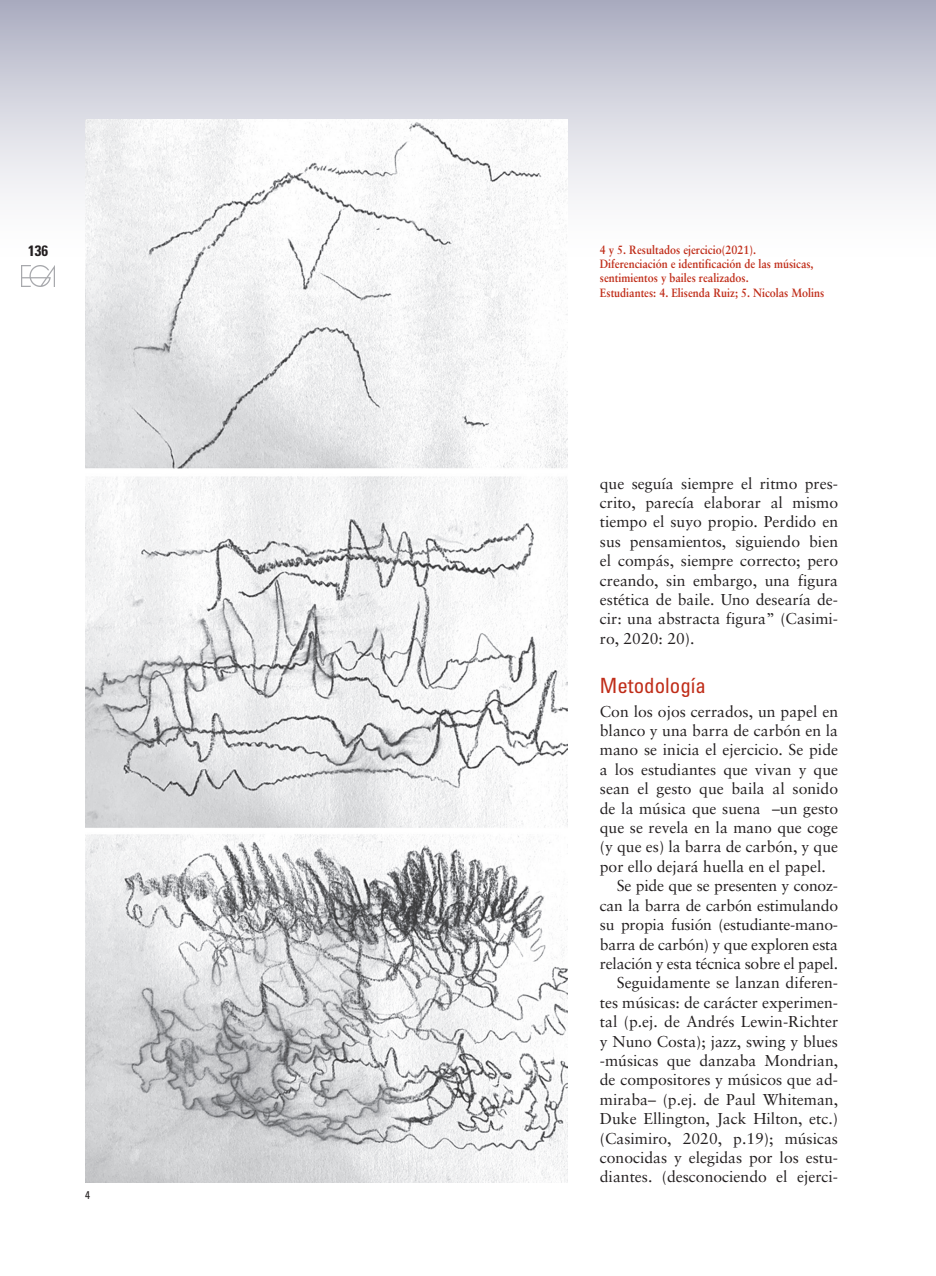
<style>
.page{position:relative;width:936px;height:1276px;background:#fff}
.page>*{position:absolute;margin:0;border:0;box-sizing:border-box;transform-origin:0 0}
.TITULAR_1_CAST{font:condensed 21px "Univers";color:#c02d19}
.Body_Text{font:15.75px/19.4px "Sabon";color:#231f20;text-align:justify}
.t1{font:700 condensed 15px "Univers";color:#231f20}
.t2{font:700 12px/14.2px "Sabon";color:#c02d19;scale:.9 1}
.PIES_DE_FOTO_INGLES{font:condensed 11.25px "Univers";color:#231f20}
</style>
<div class="page">
<div style="left:0;top:0;width:935px;height:259px;background:linear-gradient(to bottom,#b0b1c4,#fff)"></div>
<img style="left:85px;top:119px;width:482px;height:1063px">
<img style="left:22px;top:265px;width:33px;height:21px">
<p class="t1" style="left:28px;top:242px;width:21px">136</p>
<p class="PIES_DE_FOTO_INGLES" style="left:85px;top:1187px;width:6px">4</p>
<p class="t2" style="left:600px;top:242px;width:251px">4 y 5. Resultados ejercicio(2021).<br>Diferenciación e identificación de las músicas, sentimientos y bailes realizados.<br>Estudiantes: 4. Elisenda Ruiz; 5. Nicolas Molins</p>
<p class="Body_Text" style="left:600px;top:473px;width:240px">que seguía siempre el ritmo pres&shy;crito, parecía elaborar al mismo tiempo el suyo propio. Perdido en sus pensamientos, siguiendo bien el compás, siempre correcto; pero creando, sin embargo, una figura estética de baile. Uno desearía de&shy;cir: una abstracta figura” (Casimi&shy;ro, 2020: 20).</p>
<p class="TITULAR_1_CAST" style="left:600px;top:672px;width:108px">Metodología</p>
<p class="Body_Text" style="left:600px;top:701px;width:240px">Con los ojos cerrados, un papel en blanco y una barra de carbón en la mano se inicia el ejercicio. Se pide a los estudiantes que vivan y que sean el gesto que baila al sonido de la música que suena –un gesto que se revela en la mano que coge (y que es) la barra de carbón, y que por ello dejará huella en el papel.</p>
<p class="Body_Text" style="left:600px;top:876px;width:240px;text-indent:17px">Se pide que se presenten y conoz&shy;can la barra de carbón estimulando su propia fusión (estudiante-mano&shy;barra de carbón) y que exploren esta relación y esta técnica sobre el papel.</p>
<p class="Body_Text" style="left:600px;top:973px;width:240px;text-indent:17px">Seguidamente se lanzan diferen&shy;tes músicas: de carácter experimen&shy;tal (p.ej. de Andrés Lewin-Richter y Nuno Costa); jazz, swing y blues -músicas que danzaba Mondrian, de compositores y músicos que ad&shy;miraba– (p.ej. de Paul Whiteman, Duke Ellington, Jack Hilton, etc.) (Casimiro, 2020, p.19); músicas conocidas y elegidas por los estu&shy;diantes. (desconociendo el ejerci-</p>
</div>
